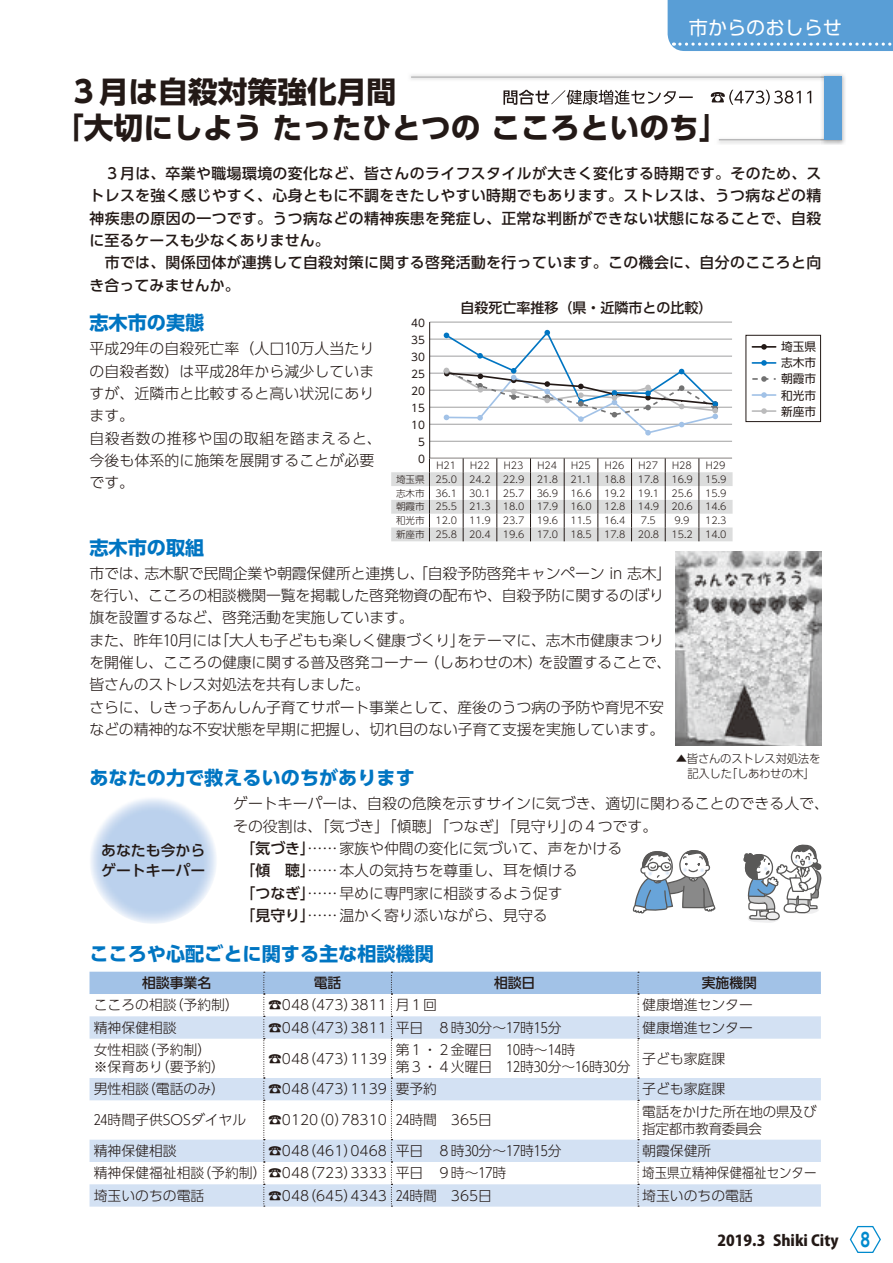
<style>
.page{position:relative;width:893px;height:1263px;background:#fff}
.page>*{position:absolute;margin:0;border:0;box-sizing:border-box;transform-origin:0 0}
.t1{font:700 29.7px/36.2px "UD Shin Go Pro";color:#231916}
.t2{font:700 19.2px "UD Shin Go Pro";color:#0075c2}
.t3{font:19.2px "UD Shin Go Pro";color:#fff}
.t4{font:800 15px "Koz Go Pro";color:#231916}
.t5{font:300 14.85px/22.4px "UD Shin Go Pro";letter-spacing:-.01em;color:#231916}
.t6{font:500 14.85px/22.4px "UD Shin Go Pro";letter-spacing:.025em;color:#231916}
.t7{font:300 14.85px/22.4px "UD Shin Go Pro";letter-spacing:.01em;color:#231916}
.t8{font:500 14.85px/20.2px "UD Shin Go Pro";color:#231916}
.t9{font:13.95px "UD Shin Go Pro Medium 90 pv RKSJ H";color:#231916}
.t10{font:300 13.8px/17px "UD Shin Go Pro";color:#231916}
.t11{font:500 13.8px "UD Shin Go Pro";color:#231916}
.t12{font:300 13.8px "UD Shin Go Pro";color:#231916;scale:.9 1}
.t13{font:300 11.7px/14.9px "UD Shin Go Pro";letter-spacing:-.02em;color:#231916;text-align:center}
.t14{font:11.7px/16.4px "UD Shin Go Pro Regular 90 pv RKSJ H";color:#231916;text-align:justify}
.t15{font:10.5px "UD Shin Go Pro Regular 90 pv RKSJ H";color:#231916}
.t16{font:300 9.6px "UD Shin Go Pro";color:#231916}
.s1{font-weight:500}
.s2{font-family:"Jun 501 Pro";font-weight:700;font-size:19.2px;color:#008acd}
</style>
<div class="page">
<svg style="left:849px;top:1225px;width:32px;height:28px"></svg>
<div style="left:668px;top:0;width:225px;height:51px;background:#599ed6"></div>
<svg style="left:411px;top:77px;width:409px;height:68px"></svg>
<img style="left:820px;top:73px;width:26px;height:72px">
<img style="left:820px;top:77px;width:5px;height:63px">
<div style="left:825px;top:77px;width:17px;height:63px;background:#599ed6"></div>
<svg style="left:90px;top:972px;width:731px;height:234px"></svg>
<img style="left:676px;top:552px;width:145px;height:194px">
<svg style="left:633px;top:850px;width:82px;height:63px"></svg>
<svg style="left:743px;top:845px;width:78px;height:78px"></svg>
<hr style="left:430px;top:441px;width:302px;height:1px;background:#a0a0a1">
<hr style="left:430px;top:424px;width:302px;height:1px;background:#a0a0a1">
<hr style="left:430px;top:407px;width:302px;height:1px;background:#a0a0a1">
<hr style="left:430px;top:390px;width:302px;height:1px;background:#a0a0a1">
<hr style="left:430px;top:373px;width:302px;height:1px;background:#a0a0a1">
<hr style="left:430px;top:356px;width:302px;height:1px;background:#a0a0a1">
<hr style="left:430px;top:339px;width:302px;height:1px;background:#a0a0a1">
<hr style="left:430px;top:322px;width:302px;height:1px;background:#a0a0a1">
<hr style="left:429px;top:322px;width:1px;height:136px;background:#231916">
<svg style="left:444px;top:330px;width:274px;height:105px"></svg>
<div style="left:745px;top:335px;width:76px;height:87px;border:1px solid #231916"></div>
<svg style="left:761px;top:360px;width:6px;height:6px"></svg>
<hr style="left:752px;top:362px;width:24px;height:2px;background:#0075c2">
<svg style="left:761px;top:392px;width:6px;height:6px"></svg>
<hr style="left:752px;top:394px;width:24px;height:2px;background:#a2c2e7">
<svg style="left:761px;top:408px;width:6px;height:6px"></svg>
<hr style="left:752px;top:410px;width:24px;height:2px;background:#bbbbbc">
<svg style="left:761px;top:344px;width:6px;height:6px"></svg>
<hr style="left:752px;top:346px;width:24px;height:2px;background:#231916">
<svg style="left:752px;top:376px;width:24px;height:6px"></svg>
<svg style="left:391px;top:458px;width:342px;height:83px"></svg>
<p class="t3" style="left:689px;top:12px;width:155px">市からのおしらせ</p>
<h1 class="t1" style="left:54px;top:73px;width:676px;text-indent:15px">３月は自殺対策強化月間<br>「大切にしよう たったひとつの こころといのち」</h1>
<p class="t6" style="left:90px;top:162px;width:733px">　３月は、卒業や職場環境の変化など、皆さんのライフスタイルが大きく変化する時期です。そのため、ストレスを強く感じやすく、心身ともに不調をきたしやすい時期でもあります。ストレスは、うつ病などの精神疾患の原因の一つです。うつ病などの精神疾患を発症し、正常な判断ができない状態になることで、自殺に至るケースも少なくありません。<br>　市では、関係団体が連携して自殺対策に関する啓発活動を行っています。この機会に、自分のこころと向き合ってみませんか。</p>
<p class="t2" style="left:90px;top:307px;width:116px">志木市の実態</p>
<p class="t7" style="left:89px;top:337px;width:294px">平成29年の自殺死亡率（人口10万人当たりの自殺者数）は平成28年から減少していますが、近隣市と比較すると高い状況にあります。<br>自殺者数の推移や国の取組を踏まえると、今後も体系的に施策を展開することが必要です。</p>
<p class="t2" style="left:90px;top:532px;width:116px">志木市の取組</p>
<p class="t15" style="left:411px;top:314px;width:15px">40</p>
<p class="t15" style="left:411px;top:331px;width:15px">35</p>
<p class="t15" style="left:411px;top:348px;width:15px">30</p>
<p class="t15" style="left:411px;top:365px;width:15px">25</p>
<p class="t15" style="left:411px;top:382px;width:15px">20</p>
<p class="t15" style="left:411px;top:399px;width:15px">15</p>
<p class="t15" style="left:411px;top:416px;width:15px">10</p>
<p class="t15" style="left:418px;top:434px;width:8px">5</p>
<p class="t9" style="left:460px;top:296px;width:253px">自殺死亡率推移（県・近隣市との比較）</p>
<p class="t15" style="left:418px;top:451px;width:8px">0</p>
<p class="t16" style="left:436px;top:457px;width:21px">H21</p>
<p class="t16" style="left:470px;top:457px;width:21px">H22</p>
<p class="t16" style="left:504px;top:457px;width:21px">H23</p>
<p class="t16" style="left:538px;top:457px;width:21px">H24</p>
<p class="t16" style="left:571px;top:457px;width:21px">H25</p>
<p class="t16" style="left:605px;top:457px;width:21px">H26</p>
<p class="t16" style="left:639px;top:457px;width:21px">H27</p>
<p class="t16" style="left:672px;top:457px;width:21px">H28</p>
<p class="t16" style="left:706px;top:457px;width:21px">H29</p>
<p class="t16" style="left:396px;top:471px;width:63px">埼玉県 25.0</p>
<p class="t16" style="left:469px;top:471px;width:23px">24.2</p>
<p class="t16" style="left:503px;top:471px;width:23px">22.9</p>
<p class="t16" style="left:537px;top:471px;width:23px">21.8</p>
<p class="t16" style="left:570px;top:471px;width:23px">21.1</p>
<p class="t16" style="left:604px;top:471px;width:23px">18.8</p>
<p class="t16" style="left:638px;top:471px;width:23px">17.8</p>
<p class="t16" style="left:671px;top:471px;width:23px">16.9</p>
<p class="t16" style="left:705px;top:471px;width:23px">15.9</p>
<p class="t16" style="left:396px;top:485px;width:63px">志木市 36.1</p>
<p class="t16" style="left:469px;top:485px;width:23px">30.1</p>
<p class="t16" style="left:503px;top:485px;width:23px">25.7</p>
<p class="t16" style="left:537px;top:485px;width:23px">36.9</p>
<p class="t16" style="left:570px;top:485px;width:23px">16.6</p>
<p class="t16" style="left:604px;top:485px;width:23px">19.2</p>
<p class="t16" style="left:638px;top:485px;width:23px">19.1</p>
<p class="t16" style="left:671px;top:485px;width:23px">25.6</p>
<p class="t16" style="left:705px;top:485px;width:23px">15.9</p>
<p class="t16" style="left:396px;top:499px;width:63px">朝霞市 25.5</p>
<p class="t16" style="left:469px;top:499px;width:23px">21.3</p>
<p class="t16" style="left:503px;top:499px;width:23px">18.0</p>
<p class="t16" style="left:537px;top:499px;width:23px">17.9</p>
<p class="t16" style="left:570px;top:499px;width:23px">16.0</p>
<p class="t16" style="left:604px;top:499px;width:23px">12.8</p>
<p class="t16" style="left:638px;top:499px;width:23px">14.9</p>
<p class="t16" style="left:671px;top:499px;width:23px">20.6</p>
<p class="t16" style="left:705px;top:499px;width:23px">14.6</p>
<p class="t16" style="left:396px;top:513px;width:63px">和光市 12.0</p>
<p class="t16" style="left:469px;top:513px;width:23px">11.9</p>
<p class="t16" style="left:503px;top:513px;width:23px">23.7</p>
<p class="t16" style="left:537px;top:513px;width:23px">19.6</p>
<p class="t16" style="left:570px;top:513px;width:23px">11.5</p>
<p class="t16" style="left:604px;top:513px;width:23px">16.4</p>
<p class="t16" style="left:641px;top:513px;width:17px">7.5</p>
<p class="t16" style="left:674px;top:513px;width:17px">9.9</p>
<p class="t16" style="left:705px;top:513px;width:23px">12.3</p>
<p class="t16" style="left:396px;top:527px;width:63px">新座市 25.8</p>
<p class="t16" style="left:469px;top:527px;width:23px">20.4</p>
<p class="t16" style="left:503px;top:527px;width:23px">19.6</p>
<p class="t16" style="left:537px;top:527px;width:23px">17.0</p>
<p class="t16" style="left:570px;top:527px;width:23px">18.5</p>
<p class="t16" style="left:604px;top:527px;width:23px">17.8</p>
<p class="t16" style="left:638px;top:527px;width:23px">20.8</p>
<p class="t16" style="left:671px;top:527px;width:23px">15.2</p>
<p class="t16" style="left:705px;top:527px;width:23px">14.0</p>
<p class="t5" style="left:89px;top:561px;width:583px">市では、志木駅で民間企業や朝霞保健所と連携し、「自殺予防啓発キャンペーン in 志木」を行い、こころの相談機関一覧を掲載した啓発物資の配布や、自殺予防に関するのぼり旗を設置するなど、啓発活動を実施しています。<br>また、昨年10月には「大人も子どもも楽しく健康づくり」をテーマに、志木市健康まつりを開催し、こころの健康に関する普及啓発コーナー（しあわせの木）を設置することで、皆さんのストレス対処法を共有しました。<br>さらに、しきっ子あんしん子育てサポート事業として、産後のうつ病の予防や育児不安などの精神的な不安状態を早期に把握し、切れ目のない子育て支援を実施しています。</p>
<p class="t14" style="left:781px;top:338px;width:36px">埼玉県志木市朝霞市和光市新座市</p>
<p class="t2" style="left:90px;top:762px;width:327px">あなたの力で救えるいのちがあります</p>
<p class="t13" style="left:676px;top:750px;width:146px">▲皆さんのストレス対処法を記入した「しあわせの木」</p>
<p class="t8" style="left:101px;top:839px;width:106px">あなたも今からゲートキーパー</p>
<p class="t5" style="left:233px;top:792px;width:597px">ゲートキーパーは、自殺の危険を示すサインに気づき、適切に関わることのできる人で、</p>
<p class="t5" style="left:233px;top:814px;width:426px">その役割は、「気づき」「傾聴」「つなぎ」「見守り」の４つです。</p>
<p class="t5" style="left:241px;top:837px;width:383px"><span class="s1">「気づき」</span>……家族や仲間の変化に気づいて、声をかける</p>
<p class="t5" style="left:241px;top:859px;width:338px"><span class="s1">「傾　聴」</span>……本人の気持ちを尊重し、耳を傾ける</p>
<p class="t5" style="left:241px;top:881px;width:324px"><span class="s1">「つなぎ」</span>……早めに専門家に相談するよう促す</p>
<p class="t5" style="left:241px;top:904px;width:309px"><span class="s1">「見守り」</span>……温かく寄り添いながら、見守る</p>
<p class="t2" style="left:90px;top:938px;width:346px">こころや心配ごとに関する主な相談機関</p>
<p class="t11" style="left:142px;top:972px;width:71px">相談事業名</p>
<p class="t11" style="left:314px;top:972px;width:29px">電話</p>
<p class="t11" style="left:494px;top:972px;width:43px">相談日</p>
<p class="t11" style="left:702px;top:972px;width:57px">実施機関</p>
<p class="t10" style="left:94px;top:996px;width:147px">こころの相談（予約制）</p>
<p class="t10" style="left:268px;top:996px;width:171px">☎048（473）3811 月１回</p>
<p class="t10" style="left:642px;top:996px;width:112px">健康増進センター</p>
<p class="t10" style="left:94px;top:1018px;width:84px">精神保健相談</p>
<p class="t10" style="left:268px;top:1018px;width:295px">☎048（473）3811 平日　８時30分～17時15分</p>
<p class="t10" style="left:642px;top:1018px;width:112px">健康増進センター</p>
<p class="t10" style="left:94px;top:1041px;width:133px">女性相談（予約制）※保育あり（要予約）</p>
<p class="t10" style="left:268px;top:1049px;width:120px">☎048（473）1139</p>
<p class="t10" style="left:396px;top:1041px;width:236px">第１・２金曜日　10時～14時<br>第３・４火曜日　12時30分～16時30分</p>
<p class="t10" style="left:642px;top:1049px;width:84px">子ども家庭課</p>
<p class="t10" style="left:94px;top:1080px;width:133px">男性相談（電話のみ）</p>
<p class="t10" style="left:268px;top:1080px;width:171px">☎048（473）1139 要予約</p>
<p class="t10" style="left:642px;top:1080px;width:84px">子ども家庭課</p>
<p class="t10" style="left:94px;top:1111px;width:154px">24時間子供SOSダイヤル</p>
<p class="t10" style="left:268px;top:1111px;width:226px">☎0120（0）78310 24時間　365日</p>
<p class="t10" style="left:642px;top:1102px;width:176px">電話をかけた所在地の県及び指定都市教育委員会</p>
<p class="t10" style="left:94px;top:1142px;width:84px">精神保健相談</p>
<p class="t10" style="left:268px;top:1142px;width:295px">☎048（461）0468 平日　８時30分～17時15分</p>
<p class="t10" style="left:642px;top:1142px;width:71px">朝霞保健所</p>
<p class="t10" style="left:94px;top:1164px;width:414px">精神保健福祉相談（予約制）☎048（723）3333 平日　９時～17時</p>
<p class="t12" style="left:642px;top:1162px;width:195px">埼玉県立精神保健福祉センター</p>
<p class="t10" style="left:94px;top:1186px;width:112px">埼玉いのちの電話</p>
<p class="t10" style="left:268px;top:1186px;width:226px">☎048（645）4343 24時間　365日</p>
<p class="t10" style="left:642px;top:1186px;width:112px">埼玉いのちの電話</p>
<p class="t4" style="left:717px;top:1231px;width:154px">2019.3 Shiki City <span class="s2">8</span></p>
</div>
